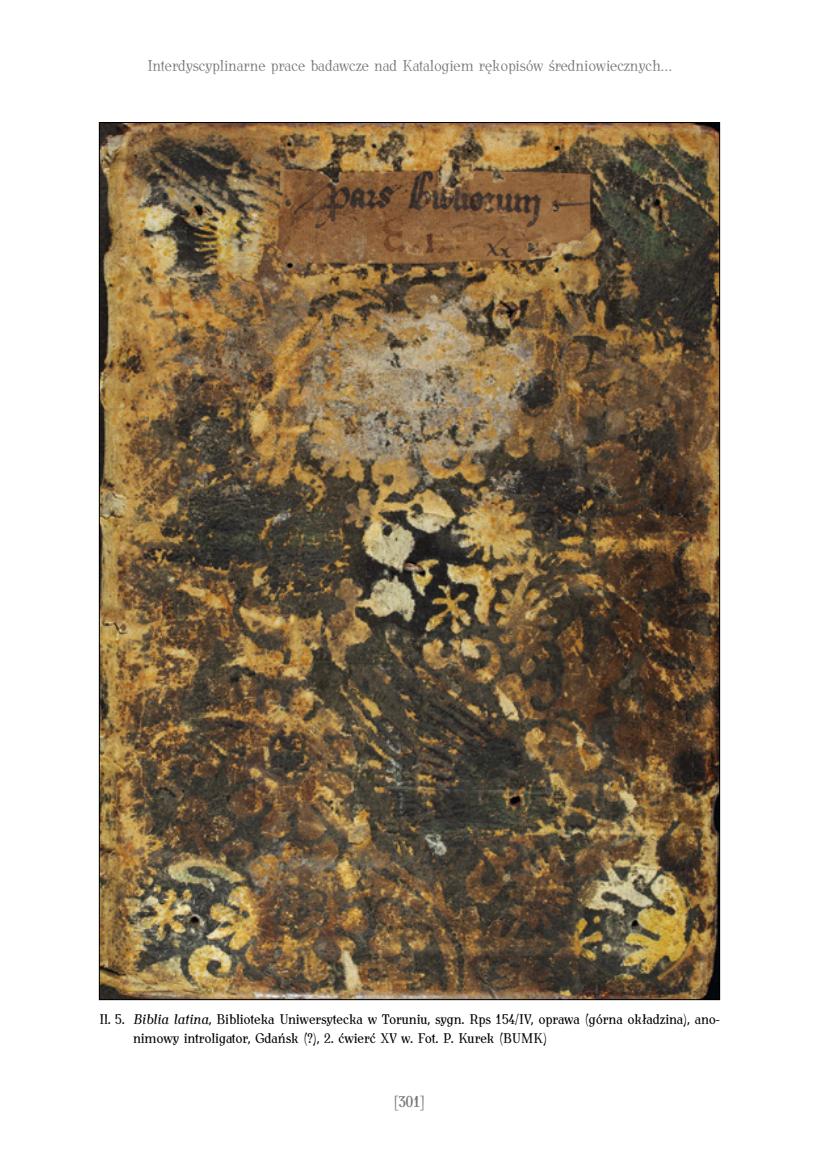
<style>
.page{position:relative;width:819px;height:1166px;background:#fff}
.page>*{position:absolute;margin:0;border:0;box-sizing:border-box;transform-origin:0 0}
.t1{font:300 15.75px "Antykwa Torunska Cond";letter-spacing:-.01em;color:#787878}
.t2{font:15.75px "Antykwa Torunska Cond Med";color:#787878}
.t3{font:14px/19.2px "Antykwa Torunska Cond";letter-spacing:-.01em;color:#000}
.s1{font-style:italic}
</style>
<div class="page">
<img style="left:101px;top:124px;width:616px;height:874px">
<p class="t1" style="left:147px;top:54px;width:526px">Interdyscyplinarne prace badawcze nad Katalogiem rękopisów średniowiecznych…</p>
<p class="t3" style="left:133px;top:1008px;width:588px;text-indent:-34px">Il. 5. <span class="s1">Biblia latina</span>, Biblioteka Uniwersytecka w Toruniu, sygn. Rps 154/IV, oprawa (górna okładzina), ano&shy;nimowy introligator, Gdańsk (?), 2. ćwierć XV w. Fot. P. Kurek (BUMK)</p>
<p class="t2" style="left:394px;top:1089px;width:31px">[301]</p>
</div>
